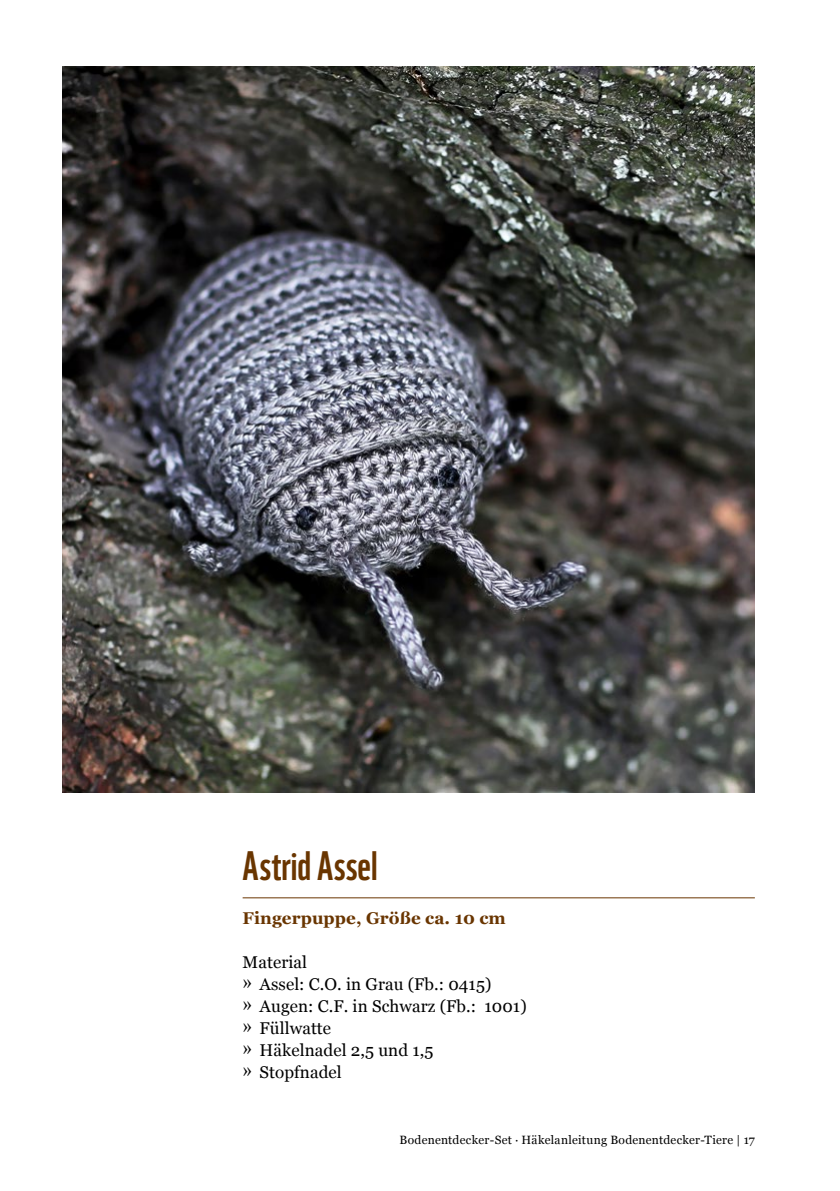
<style>
.page{position:relative;width:840px;height:1191px;background:#fff}
.page>*{position:absolute;margin:0;border:0;box-sizing:border-box;transform-origin:0 0}
.t1{font:40px "WWF";letter-spacing:.005em;color:#693500}
.t2{font:17px/22px "Georgia";letter-spacing:.005em;color:#000}
.t3{font:700 17px "Georgia";letter-spacing:.005em;color:#693500}
.t4{font:12px "Georgia";letter-spacing:.02em;color:#000}
.s1{font-family:"Adobe Garamond Pro";font-size:26px}
</style>
<div class="page">
<img style="left:62px;top:66px;width:692px;height:726px">
<hr style="left:242px;top:897px;width:512px;height:1px;background:#693500">
<h1 class="t1" style="left:242px;top:834px;width:136px">Astrid Assel</h1>
<p class="t3" style="left:242px;top:905px;width:265px">Fingerpuppe, Größe ca. 10 cm</p>
<p class="t2" style="left:242px;top:950px;width:285px">Material<br><span class="s1">»</span> Assel: C.O. in Grau (Fb.: 0415)<br><span class="s1">»</span> Augen: C.F. in Schwarz (Fb.: 1001) <span class="s1">»</span> Füllwatte<br><span class="s1">»</span> Häkelnadel 2,5 und 1,5<br><span class="s1">»</span> Stopfnadel</p>
<p class="t4" style="left:399px;top:1131px;width:356px">Bodenentdecker-Set · Häkelanleitung Bodenentdecker-Tiere | 17</p>
</div>
